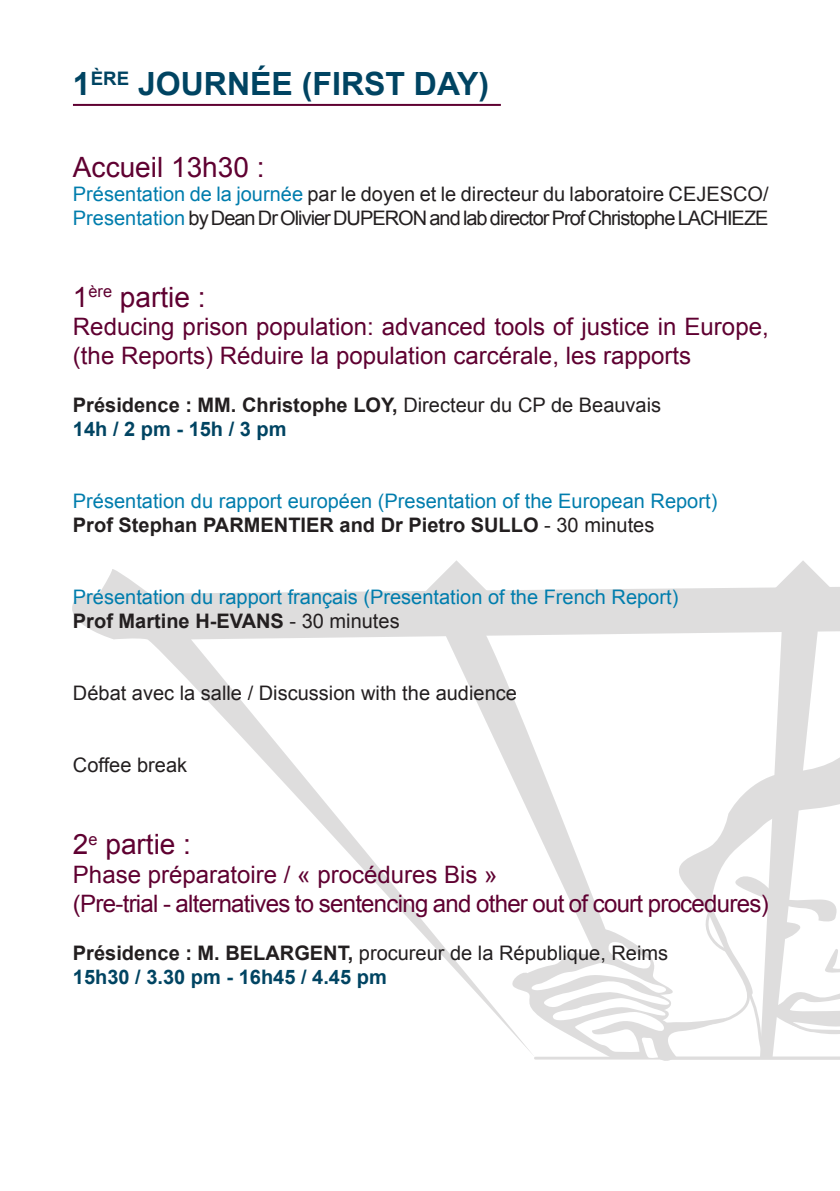
<style>
.page{position:relative;width:840px;height:1191px;background:#fff}
.page>*{position:absolute;margin:0;border:0;box-sizing:border-box;transform-origin:0 0}
.t1{font:700 32px "Arial";color:#004462}
.t2{font:28px "Arial";color:#5f0031}
.t3{font:24px/28.8px "Arial";color:#5f0031}
.t4{font:24px/28.8px "Arial";letter-spacing:-.03em;color:#5f0031}
.t5{font:20px/24px "Arial";color:#231f20}
.t6{font:20px/24px "Arial";color:#007dad}
.t7{font:700 20px "Arial";color:#231f20}
.t8{font:700 20px "Arial";color:#004462}
.s1{color:#007dad}
.s2{font-weight:700}
.s3{font-weight:700;color:#231f20}
.s4{color:#231f20}
.s5{font-weight:700;color:#004462}
</style>
<div class="page">
<svg style="left:72px;top:587px;width:767px;height:367px"></svg>
<svg style="left:92px;top:569px;width:73px;height:36px"></svg>
<svg style="left:765px;top:561px;width:74px;height:44px"></svg>
<svg style="left:419px;top:560px;width:82px;height:45px"></svg>
<svg style="left:441px;top:621px;width:65px;height:404px"></svg>
<svg style="left:506px;top:620px;width:333px;height:440px"></svg>
<hr style="left:73px;top:104px;width:427px;height:2px;background:#5f0031">
<h1 class="t1" style="left:73px;top:63px;width:417px">1<sup>ère</sup> journée (first day)</h1>
<h2 class="t2" style="left:73px;top:149px;width:193px">Accueil 13h30 :</h2>
<p class="t5" style="left:73px;top:182px;width:697px"><span class="s1">Présentation de la journée</span> par le doyen et le directeur du laboratoire CEJESCO/<br><span class="s1">Presentation</span> by Dean Dr Olivier DUPERON and lab director Prof Christophe LACHIEZE</p>
<h2 class="t2" style="left:73px;top:278px;width:134px">1<sup>ère</sup> partie :</h2>
<p class="t3" style="left:73px;top:313px;width:696px">Reducing prison population: advanced tools of justice in Europe, (the Reports) Réduire la population carcérale, les rapports</p>
<p class="t7" style="left:73px;top:392px;width:295px">Présidence : MM . Christophe LOY</p>
<p class="t5" style="left:392px;top:393px;width:270px"><span class="s2">,</span> Directeur du CP de Beauvais</p>
<p class="t8" style="left:73px;top:416px;width:215px">14h / 2 pm - 15h / 3 pm</p>
<p class="t6" style="left:73px;top:489px;width:645px">Présentation du rapport européen (Presentation of the European Report)</p>
<p class="t7" style="left:73px;top:512px;width:439px">Prof Stephan PARM ENTI ER and Dr Pietro SULLO</p>
<p class="t5" style="left:544px;top:513px;width:112px">- 30 minutes</p>
<p class="t6" style="left:73px;top:585px;width:606px">Présentation du rapport français (Presentation of the French Report)<br><span class="s3">Prof Martine H-EVANS</span> <span class="s4">- 30 minutes</span></p>
<p class="t5" style="left:73px;top:681px;width:445px">Débat avec la salle / Discussion with the audience</p>
<p class="t5" style="left:73px;top:753px;width:116px">Coffee break</p>
<h2 class="t2" style="left:73px;top:826px;width:120px">2<sup>e</sup> partie :</h2>
<p class="t4" style="left:73px;top:860px;width:696px">Phase préparatoire / « procédures Bis »<br>(Pre-trial - alternatives to sentencing and other out of court procedures)</p>
<p class="t5" style="left:73px;top:940px;width:596px"><span class="s2">Présidence : M. BELARGENT,</span> procureur de la République, Reims<br><span class="s5">15h30 / 3.30 pm - 16h45 / 4.45 pm</span></p>
</div>
